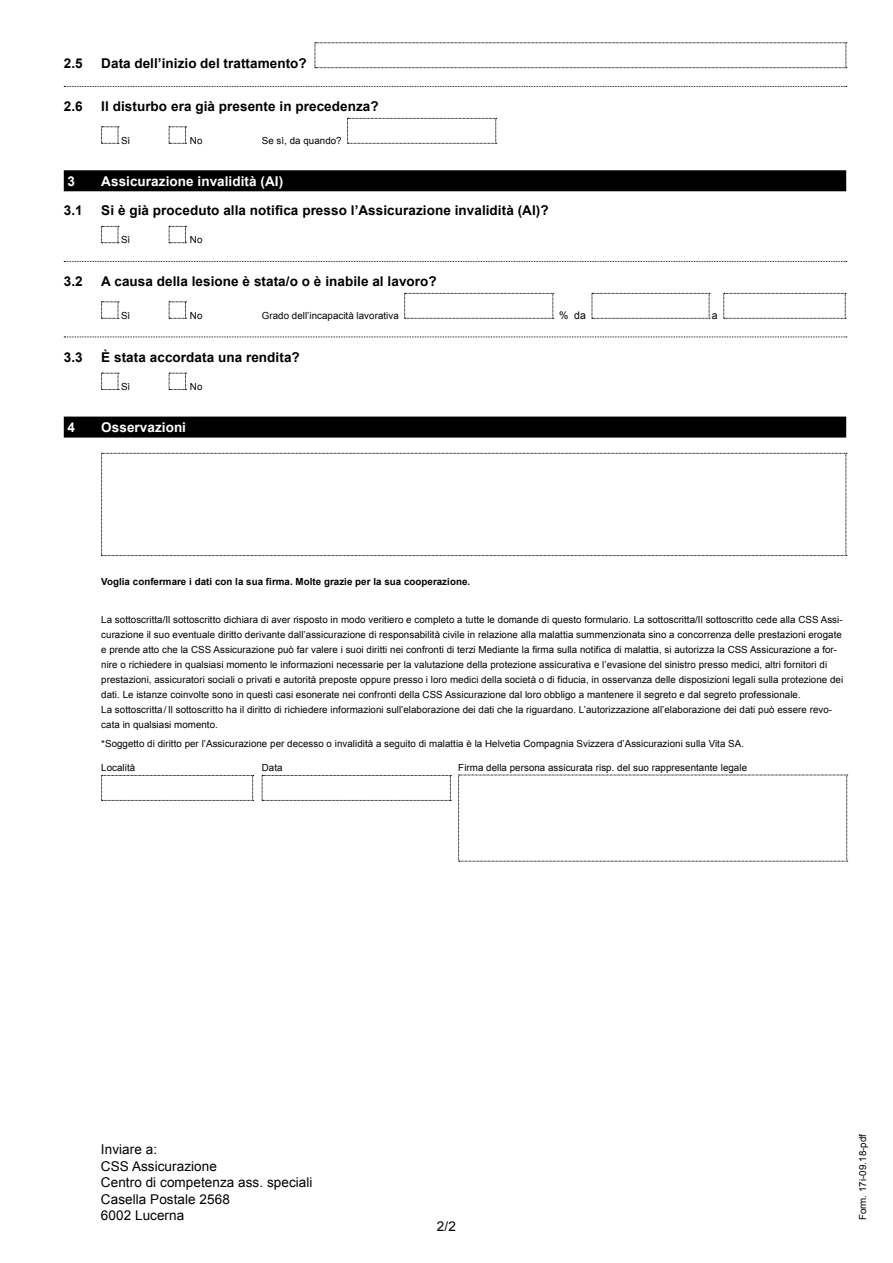
<style>
.page{position:relative;width:893px;height:1263px;background:#fff}
.page>*{position:absolute;margin:0;border:0;box-sizing:border-box;transform-origin:0 0}
.t1{font:700 13.5px "Arial";letter-spacing:.005em;color:#000}
.t2{font:13.5px/16.5px "Arial";letter-spacing:.005em;color:#000}
.t3{font:700 13.5px "Arial";letter-spacing:.005em;color:#fff}
.t4{font:10.5px "Arial";color:#000}
.t5{font:9.75px/15px "Arial";letter-spacing:.005em;color:#000}
.t6{font:700 9.75px "Arial";letter-spacing:.005em;color:#000}
</style>
<div class="page">
<svg style="left:64px;top:86px;width:783px;height:1px"></svg>
<div style="left:64px;top:170px;width:782px;height:21px;background:#000"></div>
<svg style="left:64px;top:261px;width:783px;height:1px"></svg>
<svg style="left:64px;top:337px;width:783px;height:1px"></svg>
<div style="left:64px;top:417px;width:782px;height:21px;background:#000"></div>
<svg style="left:315px;top:43px;width:532px;height:25px"></svg>
<svg style="left:101px;top:127px;width:18px;height:17px"></svg>
<svg style="left:169px;top:127px;width:17px;height:17px"></svg>
<svg style="left:347px;top:118px;width:150px;height:26px"></svg>
<svg style="left:101px;top:226px;width:18px;height:17px"></svg>
<svg style="left:169px;top:226px;width:17px;height:17px"></svg>
<svg style="left:101px;top:302px;width:18px;height:17px"></svg>
<svg style="left:169px;top:302px;width:17px;height:17px"></svg>
<svg style="left:404px;top:293px;width:150px;height:26px"></svg>
<svg style="left:592px;top:293px;width:118px;height:26px"></svg>
<svg style="left:723px;top:293px;width:123px;height:26px"></svg>
<svg style="left:101px;top:373px;width:18px;height:17px"></svg>
<svg style="left:169px;top:373px;width:17px;height:17px"></svg>
<svg style="left:101px;top:453px;width:746px;height:103px"></svg>
<svg style="left:101px;top:775px;width:153px;height:26px"></svg>
<svg style="left:262px;top:775px;width:189px;height:26px"></svg>
<svg style="left:458px;top:775px;width:390px;height:87px"></svg>
<h1 class="t1" style="left:64px;top:54px;width:20px">2.5</h1>
<h1 class="t1" style="left:101px;top:54px;width:207px">Data dell’inizio del trattamento?</h1>
<h1 class="t1" style="left:64px;top:97px;width:20px">2.6</h1>
<h1 class="t1" style="left:101px;top:97px;width:279px">Il disturbo era già presente in precedenza?</h1>
<p class="t5" style="left:121px;top:133px;width:11px">Sì</p>
<p class="t5" style="left:190px;top:133px;width:14px">No</p>
<p class="t5" style="left:262px;top:133px;width:81px">Se sì, da quando?</p>
<h1 class="t3" style="left:68px;top:172px;width:9px">3</h1>
<h1 class="t3" style="left:101px;top:172px;width:183px">Assicurazione invalidità (AI)</h1>
<h1 class="t1" style="left:64px;top:201px;width:20px">3.1</h1>
<h1 class="t1" style="left:101px;top:201px;width:449px">Si è già proceduto alla notifica presso l’Assicurazione invalidità (AI)?</h1>
<p class="t5" style="left:121px;top:232px;width:11px">Sì</p>
<p class="t5" style="left:190px;top:232px;width:14px">No</p>
<h1 class="t1" style="left:64px;top:272px;width:20px">3.2</h1>
<h1 class="t1" style="left:101px;top:272px;width:337px">A causa della lesione è stata/o o è inabile al lavoro?</h1>
<p class="t5" style="left:121px;top:308px;width:11px">Sì</p>
<p class="t5" style="left:190px;top:308px;width:14px">No</p>
<p class="t5" style="left:262px;top:308px;width:138px">Grado dell’incapacità lavorativa</p>
<p class="t4" style="left:559px;top:308px;width:28px">% da</p>
<p class="t4" style="left:712px;top:308px;width:7px">a</p>
<h1 class="t1" style="left:64px;top:348px;width:20px">3.3</h1>
<h1 class="t1" style="left:101px;top:348px;width:200px">È stata accordata una rendita?</h1>
<p class="t5" style="left:121px;top:379px;width:11px">Sì</p>
<p class="t5" style="left:190px;top:379px;width:14px">No</p>
<h1 class="t3" style="left:68px;top:419px;width:9px">4</h1>
<h1 class="t3" style="left:101px;top:419px;width:86px">Osservazioni</h1>
<p class="t6" style="left:101px;top:575px;width:370px">Voglia confermare i dati con la sua firma. Molte grazie per la sua cooperazione.</p>
<p class="t5" style="left:101px;top:612px;width:743px">La sottoscritta/Il sottoscritto dichiara di aver risposto in modo veritiero e completo a tutte le domande di questo formulario. La sottoscritta/Il sottoscritto cede alla CSS Assi&shy;curazione il suo eventuale diritto derivante dall’assicurazione di responsabilità civile in relazione alla malattia summenzionata sino a concorrenza delle prestazioni erogate e prende atto che la CSS Assicurazione può far valere i suoi diritti nei confronti di terzi Mediante la firma sulla notifica di malattia, si autorizza la CSS Assicurazione a for&shy;nire o richiedere in qualsiasi momento le informazioni necessarie per la valutazione della protezione assicurativa e l’evasione del sinistro presso medici, altri fornitori di prestazioni, assicuratori sociali o privati e autorità preposte oppure presso i loro medici della società o di fiducia, in osservanza delle disposizioni legali sulla protezione dei dati. Le istanze coinvolte sono in questi casi esonerate nei confronti della CSS Assicurazione dal loro obbligo a mantenere il segreto e dal segreto professionale.<br>La sottoscritta/Il sottoscritto ha il diritto di richiedere informazioni sull’elaborazione dei dati che la riguardano. L’autorizzazione all’elaborazione dei dati può essere revo&shy;cata in qualsiasi momento.</p>
<p class="t5" style="left:101px;top:736px;width:644px">*Soggetto di diritto per l’Assicurazione per decesso o invalidità a seguito di malattia è la Helvetia Compagnia Svizzera d’Assicurazioni sulla Vita SA.</p>
<p class="t5" style="left:101px;top:760px;width:35px">Località</p>
<p class="t5" style="left:262px;top:760px;width:22px">Data</p>
<p class="t5" style="left:458px;top:760px;width:290px">Firma della persona assicurata risp. del suo rappresentante legale</p>
<h1 class="t2" style="left:101px;top:1141px;width:213px">Inviare a:<br>CSS Assicurazione<br>Centro di competenza ass. speciali<br>Casella Postale 2568<br>6002 Lucerna</h1>
<p class="t5" style="left:855px;top:1220px;width:88px;rotate:-90deg">Form. 17i-09.18-pdf</p>
<h1 class="t2" style="left:437px;top:1218px;width:21px">2/2</h1>
</div>
